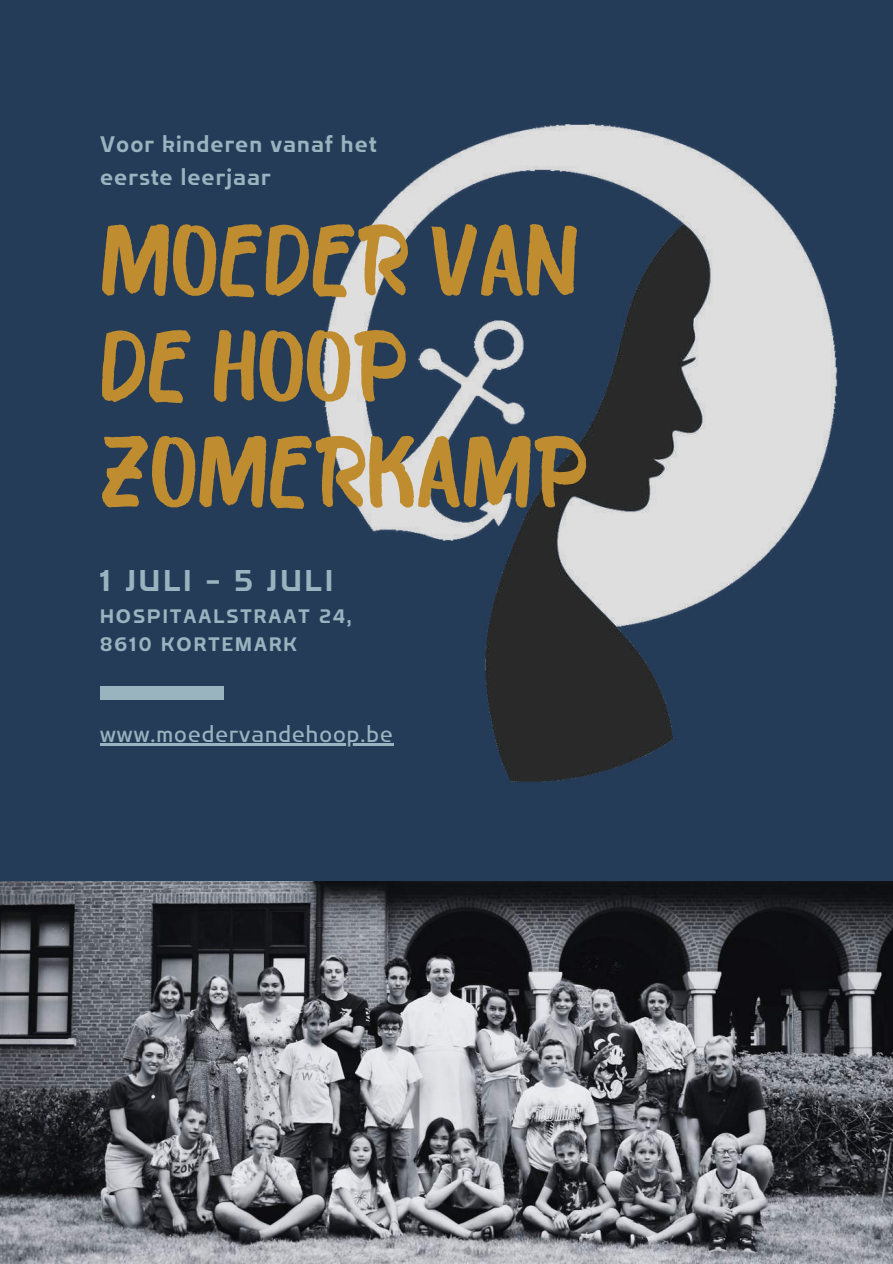
<style>
.page{position:relative;width:893px;height:1264px;background:#fff}
.page>*{position:absolute;margin:0;border:0;box-sizing:border-box;transform-origin:0 0}
.t1{font:97.5px/105.8px "Bosk";color:#bf8d30}
.t2{font:30px "Flatory Sans 700";letter-spacing:.11em;color:#99b4bf}
.t3{font:22.5px/32.7px "Flatory Sans 700";letter-spacing:.05em;color:#99b4bf}
.t4{font:22.5px "Flatory Sans 400";letter-spacing:.05em;color:#99b4bf}
.t5{font:19.5px/28.2px "Flatory Sans 700";letter-spacing:.11em;color:#99b4bf}
</style>
<div class="page">
<div style="left:0;top:0;width:892px;height:882px;background:#253c59"></div>
<img style="left:0;top:881px;width:892px;height:382px">
<img style="left:268px;top:124px;width:624px;height:758px">
<div style="left:100px;top:686px;width:124px;height:14px;background:#99b4bf"></div>
<hr style="left:100px;top:743px;width:294px;height:2px;background:#99b4bf">
<p class="t3" style="left:100px;top:128px;width:278px">Voor kinderen vanaf het eerste leerjaar</p>
<h1 class="t1" style="left:100px;top:218px;width:489px">MOEDER VAN<br>DE HOOP<br>ZOMERKAMP</h1>
<h2 class="t2" style="left:100px;top:563px;width:234px">1 JULI - 5 JULI</h2>
<p class="t5" style="left:100px;top:601px;width:253px">HOSPITAALSTRAAT 24,<br>8610 KORTEMARK</p>
<p class="t4" style="left:100px;top:721px;width:294px">www.moedervandehoop.be</p>
</div>
